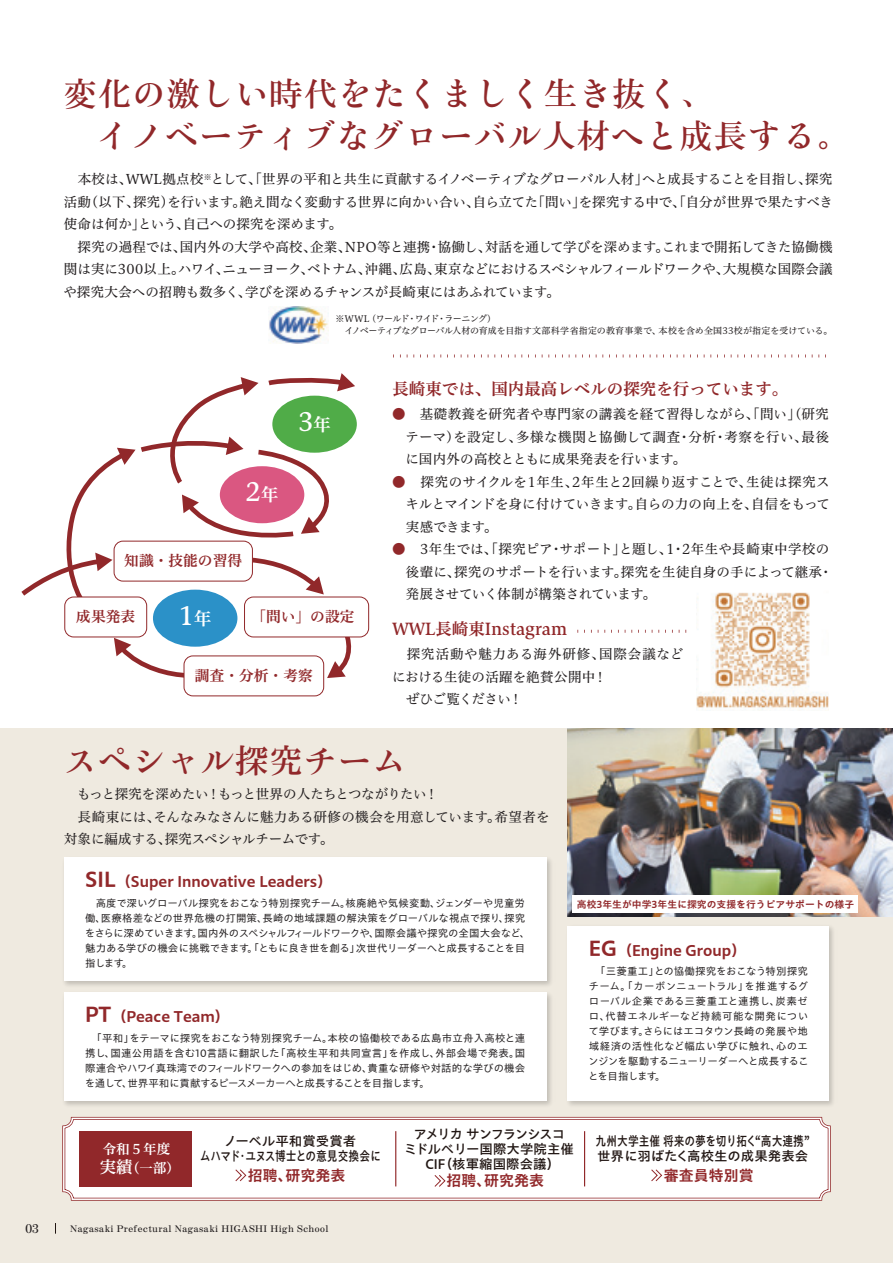
<style>
.page{position:relative;width:893px;height:1263px;background:#fff}
.page>*{position:absolute;margin:0;border:0;box-sizing:border-box;transform-origin:0 0}
.t1{font:700 33px "Ro H Min Sink Std";letter-spacing:.04em;color:#91282a}
.t2{font:25.05px "Hiragino UD Serif Std W6";color:#fff}
.t3{font:16.5px "Hiragino UD Serif Std W6";color:#91282a}
.t4{font:700 15px "P Aoto Gothic Std N";color:#91282a}
.t5{font:14.7px "Hiragino UD Serif Std W6";color:#91282a}
.t6{font:13.5px/22.5px "Hiragino UD Serif Std W4";color:#231f20}
.t7{font:13.5px/22.5px "Hiragino UD Serif Std W4";letter-spacing:.025em;color:#231f20}
.t8{font:700 13.5px/15px "P Aoto Gothic Std N De";letter-spacing:-.005em;color:#211613;text-align:center}
.t9{font:700 13.5px/15px "P Aoto Gothic Std N De";letter-spacing:-.005em;color:#211613;scale:.8 1}
.t10{font:13.5px "Hiragino UD Serif Std W4";letter-spacing:-.02em;color:#231f20}
.t11{font:13.5px "Hiragino UD Serif Std W4";letter-spacing:-.03em;color:#231f20}
.t12{font:13.5px/19.5px "Hiragino UD Serif Std W6";color:#fff}
.t13{font:700 12px "Ro H Min Sink Std";color:#231f20}
.t14{font:10.5px/15px "P Aoto Gothic Std N";letter-spacing:-.025em;color:#231f20;text-align:justify}
.t15{font:700 9.9px "P Aoto Gothic Std N";color:#91282a}
.t16{font:9px/12px "Hiragino UD Serif Std W4";letter-spacing:-.01em;color:#231f20}
.t17{font:700 9px "Ro H Min Sink Std";letter-spacing:.05em;color:#231f20}
.s1{font-size:17.85px}
.s2{color:#91282a}
.s3{font-size:21px}
.s4{font-size:16.5px}
</style>
<div class="page">
<div style="left:0;top:729px;width:893px;height:534px;background:#efeae0"></div>
<img style="left:269px;top:307px;width:59px;height:37px">
<svg style="left:393px;top:354px;width:433px;height:3px"></svg>
<svg style="left:577px;top:630px;width:110px;height:3px"></svg>
<svg style="left:21px;top:373px;width:346px;height:307px"></svg>
<div style="left:114px;top:541px;width:138px;height:40px;background:#fff;border-radius:9px"></div>
<div style="left:114px;top:541px;width:139px;height:40px;border:1px solid #91282a;border-radius:9px"></div>
<div style="left:245px;top:597px;width:124px;height:40px;background:#fff;border-radius:9px"></div>
<div style="left:244px;top:597px;width:125px;height:40px;border:1px solid #91282a;border-radius:9px"></div>
<div style="left:184px;top:656px;width:140px;height:40px;background:#fff;border-radius:9px"></div>
<div style="left:184px;top:655px;width:140px;height:41px;border:1px solid #91282a;border-radius:9px"></div>
<div style="left:65px;top:597px;width:82px;height:40px;background:#fff;border-radius:9px"></div>
<div style="left:64px;top:597px;width:83px;height:40px;border:1px solid #91282a;border-radius:9px"></div>
<div style="left:153px;top:590px;width:84px;height:57px;background:#2b91c8;border-radius:50%"></div>
<div style="left:220px;top:466px;width:84px;height:57px;background:#da5781;border-radius:50%"></div>
<div style="left:272px;top:396px;width:85px;height:57px;background:#50ac48;border-radius:50%"></div>
<img style="left:64px;top:857px;width:487px;height:129px">
<div style="left:64px;top:857px;width:482px;height:124px;background:#fff"></div>
<img style="left:64px;top:992px;width:487px;height:114px">
<div style="left:64px;top:992px;width:482px;height:109px;background:#fff"></div>
<img style="left:567px;top:926px;width:266px;height:180px">
<div style="left:568px;top:926px;width:261px;height:174px;background:#fff"></div>
<img style="left:697px;top:592px;width:131px;height:119px">
<img style="left:568px;top:729px;width:325px;height:188px">
<div style="left:572px;top:896px;width:285px;height:17px;background:#fff"></div>
<div style="left:64px;top:1118px;width:765px;height:81px;background:#fff;border-radius:9px"></div>
<div style="left:62px;top:1117px;width:769px;height:84px;border:3px solid #91282a;border-radius:9px"></div>
<div style="left:63px;top:1118px;width:767px;height:82px;border:2px solid #fff;border-radius:9px"></div>
<div style="left:79px;top:1131px;width:113px;height:55px;background:#91282a"></div>
<hr style="left:395px;top:1131px;width:1px;height:55px;background:#91282a">
<hr style="left:584px;top:1131px;width:1px;height:55px;background:#91282a">
<svg style="left:235px;top:1169px;width:12px;height:13px"></svg>
<svg style="left:434px;top:1175px;width:12px;height:12px"></svg>
<svg style="left:651px;top:1169px;width:12px;height:13px"></svg>
<p class="t1" style="left:64px;top:73px;width:652px">変化の激しい時代をたくましく生き抜く、</p>
<p class="t1" style="left:97px;top:115px;width:755px">イノベーティブなグローバル人材へと成長する。</p>
<p class="t6" style="left:63px;top:167px;width:771px">　本校は、WWL拠点校<sup>※</sup>として、「世界の平和と共生に貢献するイノベーティブなグローバル人材」へと成長することを目指し、探究活動（以下、探究）を行います。絶え間なく変動する世界に向かい合い、自ら立てた「問い」を探究する中で、「自分が世界で果たすべき使命は何か」という、自己への探究を深めます。<br>　探究の過程では、国内外の大学や高校、企業、NPO等と連携・協働し、対話を通して学びを深めます。これまで開拓してきた協働機関は実に300以上。ハワイ、ニューヨーク、ベトナム、沖縄、広島、東京などにおけるスペシャルフィールドワークや、大規模な国際会議や探究大会への招聘も数多く、学びを深めるチャンスが長崎東にはあふれています。</p>
<p class="t16" style="left:344px;top:312px;width:489px;text-indent:-9px">※WWL（ワールド・ワイド・ラーニング）<br>イノベーティブなグローバル人材の育成を目指す文部科学省指定の教育事業で、本校を含め全国33校が指定を受けている。</p>
<p class="t2" style="left:245px;top:473px;width:35px">2<span class="s1">年</span></p>
<p class="t5" style="left:124px;top:549px;width:119px">知識・技能の習得</p>
<p class="t2" style="left:298px;top:402px;width:35px">3<span class="s1">年</span></p>
<p class="t5" style="left:76px;top:605px;width:60px">成果発表</p>
<p class="t2" style="left:179px;top:596px;width:35px">1<span class="s1">年</span></p>
<p class="t5" style="left:251px;top:605px;width:105px">「問い」の設定</p>
<p class="t5" style="left:195px;top:664px;width:119px">調査・分析・考察</p>
<p class="t3" style="left:392px;top:376px;width:397px">長崎東では、国内最高レベルの探究を行っています。</p>
<p class="t6" style="left:392px;top:402px;width:438px"><span class="s2">●</span>　基礎教養を研究者や専門家の講義を経て習得しながら、「問い」（研究</p>
<p class="t7" style="left:405px;top:424px;width:425px">テーマ）を設定し、多様な機関と協働して調査・分析・考察を行い、最後</p>
<p class="t6" style="left:406px;top:447px;width:282px">に国内外の高校とともに成果発表を行います。</p>
<p class="t7" style="left:392px;top:469px;width:439px"><span class="s2">●</span>　探究のサイクルを1年生、2年生と2回繰り返すことで、生徒は探究ス</p>
<p class="t10" style="left:405px;top:494px;width:426px">キルとマインドを身に付けていきます。自らの力の向上を、自信をもって</p>
<p class="t6" style="left:406px;top:514px;width:93px">実感できます。</p>
<p class="t7" style="left:392px;top:537px;width:439px"><span class="s2">●</span>　3年生では、「探究ピア・サポート」と題し、1・2年生や長崎東中学校の</p>
<p class="t6" style="left:406px;top:559px;width:428px">後輩に、探究のサポートを行います。探究を生徒自身の手によって継承・</p>
<p class="t11" style="left:406px;top:584px;width:252px">発展させていく体制が構築されています。</p>
<p class="t3" style="left:392px;top:616px;width:176px">WWL長崎東Instagram</p>
<p class="t7" style="left:392px;top:642px;width:293px">　探究活動や魅力ある海外研修、国際会議などにおける生徒の活躍を絶賛公開中！<br>　ぜひご覧ください！</p>
<p class="t1" style="left:64px;top:741px;width:343px">スペシャル探究チーム</p>
<p class="t6" style="left:64px;top:782px;width:487px">　もっと探究を深めたい！もっと世界の人たちとつながりたい！<br>　長崎東には、そんなみなさんに魅力ある研修の機会を用意しています。希望者を対象に編成する、探究スペシャルチームです。</p>
<p class="t4" style="left:85px;top:873px;width:249px"><span class="s3">SIL</span>（Super Innovative Leaders）</p>
<p class="t14" style="left:85px;top:896px;width:447px;text-align:left">　高度で深いグローバル探究をおこなう特別探究チーム。核廃絶や気候変動、ジェンダーや児童労働、医療格差などの世界危機の打開策、長崎の地域課題の解決策をグローバルな視点で探り、探究をさらに深めていきます。国内外のスペシャルフィールドワークや、国際会議や探究の全国大会など、魅力ある学びの機会に挑戦できます。「ともに良き世を創る」次世代リーダーへと成長することを目指します。</p>
<p class="t4" style="left:85px;top:1008px;width:146px"><span class="s3">PT</span>（Peace Team）</p>
<p class="t14" style="left:85px;top:1031px;width:442px">　「平和」をテーマに探究をおこなう特別探究チーム。本校の協働校である広島市立舟入高校と連携し、国連公用語を含む10言語に翻訳した「高校生平和共同宣言」を作成し、外部会場で発表。国際連合やハワイ真珠湾でのフィールドワークへの参加をはじめ、貴重な研修や対話的な学びの機会を通して、世界平和に貢献するピースメーカーへと成長することを目指します。</p>
<p class="t15" style="left:577px;top:898px;width:279px">高校3年生が中学3年生に探究の支援を行うピアサポートの様子</p>
<p class="t4" style="left:589px;top:942px;width:159px"><span class="s3">EG</span>（Engine Group）</p>
<p class="t14" style="left:588px;top:964px;width:222px">　「三菱重工」との協働探究をおこなう特別探究チーム。「カーボンニュートラル」を推進するグローバル企業である三菱重工と連携し、炭素ゼロ、代替エネルギーなど持続可能な開発について学びます。さらにはエコタウン長崎の発展や地域経済の活性化など幅広い学びに触れ、心のエンジンを駆動するニューリーダーへと成長することを目指します。</p>
<p class="t12" style="left:100px;top:1138px;width:82px">令和５年度<span class="s4">実績</span>（一部）</p>
<p class="t8" style="left:200px;top:1134px;width:182px">ノーベル平和賞受賞者<br>ムハマド・ユヌス博士との意見交換会に</p>
<p class="t8" style="left:404px;top:1127px;width:172px">アメリカ サンフランシスコ<br>ミドルベリー国際大学院主催<br>CIF（核軍縮国際会議）</p>
<p class="t9" style="left:596px;top:1134px;width:269px">九州大学主催 将来の夢を切り拓く“高大連携”世界に羽ばたく高校生の成果発表会</p>
<p class="t4" style="left:248px;top:1167px;width:99px">招聘、研究発表</p>
<p class="t4" style="left:447px;top:1172px;width:99px">招聘、研究発表</p>
<p class="t4" style="left:664px;top:1167px;width:91px">審査員特別賞</p>
<p class="t13" style="left:26px;top:1221px;width:15px">03</p>
<p class="t17" style="left:70px;top:1223px;width:260px">Nagasaki Prefectural Nagasaki HIGASHI High School</p>
</div>
